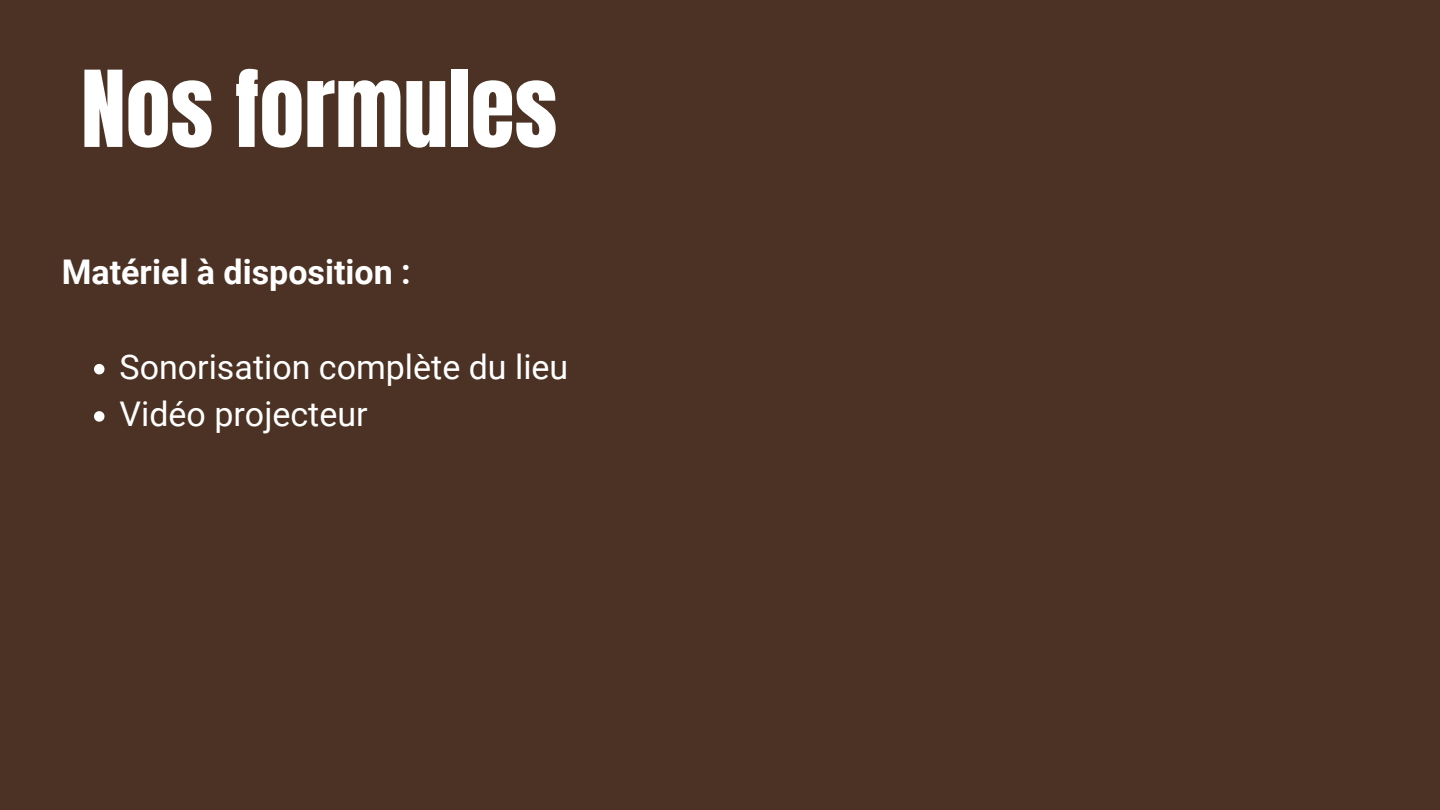
<style>
.page{position:relative;width:1440px;height:810px;background:#4b3224}
.page>*{position:absolute;margin:0;border:0;box-sizing:border-box;transform-origin:0 0}
.t1{font:90px "Anton";color:#fff}
.t2{font:34px "Roboto";color:#fff}
.t3{font:700 34px "Roboto";color:#fff}
</style>
<div class="page">
<svg style="left:94px;top:364px;width:10px;height:10px"></svg>
<svg style="left:94px;top:411px;width:10px;height:11px"></svg>
<h1 class="t1" style="left:81px;top:45px;width:478px">Nos formules</h1>
<h2 class="t3" style="left:62px;top:253px;width:351px">Matériel à disposition :</h2>
<p class="t2" style="left:120px;top:347px;width:450px">Sonorisation complète du lieu</p>
<p class="t2" style="left:120px;top:395px;width:250px">Vidéo projecteur</p>
</div>
